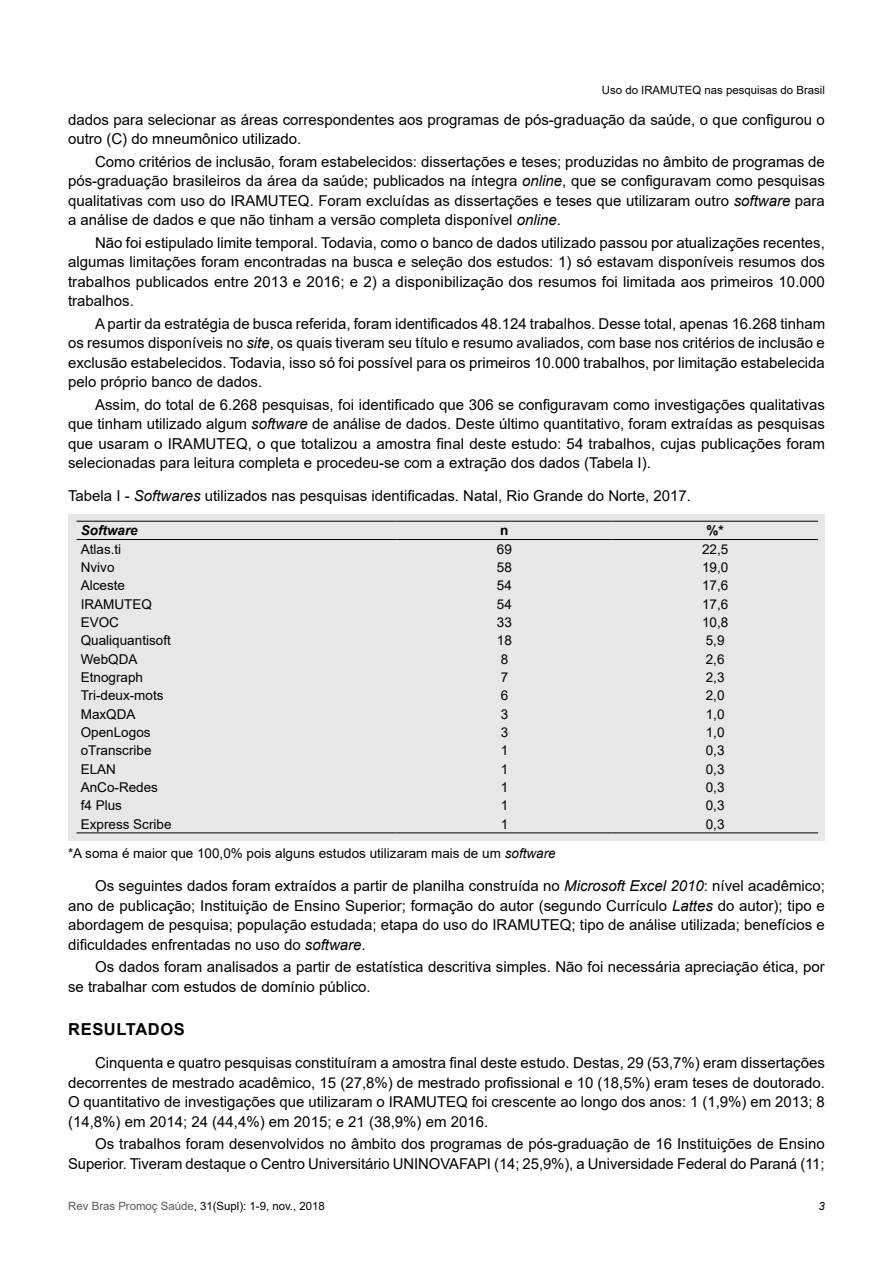
<style>
.page{position:relative;width:893px;height:1263px;background:#fff}
.page>*{position:absolute;margin:0;border:0;box-sizing:border-box;transform-origin:0 0}
.Subtitulo_01{font:700 16.5px "Arial";letter-spacing:.035em;color:#000}
.TEXTO{font:15px/19.5px "Arial";color:#000;text-align:justify}
.Tabela{font:15px "Arial";color:#000}
.TEXTO_TABELA{font:13.5px "Arial";color:#000}
.Legenda{font:13.5px "Arial";color:#000}
.TEXTO_TABELA-2{font:italic 700 13.5px "Arial";color:#000}
.TEXTO_TABELA-3{font:700 13.5px "Arial";color:#000}
.t1{font:11.4px "Arial";color:#000}
.t2{font:italic 11.4px "Arial";color:#000}
.s1{font-style:italic}
.s2{color:#58595b}
</style>
<div class="page">
<div style="left:68px;top:514px;width:757px;height:326px;background:#e6e7e8"></div>
<hr style="left:77px;top:521px;width:319px;height:1px;background:#000">
<hr style="left:396px;top:521px;width:216px;height:1px;background:#000">
<hr style="left:612px;top:521px;width:206px;height:1px;background:#000">
<hr style="left:77px;top:539px;width:319px;height:1px;background:#000">
<hr style="left:396px;top:539px;width:216px;height:1px;background:#000">
<hr style="left:612px;top:539px;width:206px;height:1px;background:#000">
<hr style="left:77px;top:832px;width:319px;height:1px;background:#000">
<hr style="left:396px;top:832px;width:216px;height:1px;background:#000">
<hr style="left:612px;top:832px;width:206px;height:1px;background:#000">
<p class="t1" style="left:602px;top:82px;width:225px">Uso do IRAMUTEQ nas pesquisas do Brasil</p>
<p class="TEXTO" style="left:68px;top:110px;width:758px">dados para selecionar as áreas correspondentes aos programas de pós-graduação da saúde, o que configurou o outro (C) do mneumônico utilizado.</p>
<p class="TEXTO" style="left:68px;top:152px;width:758px;text-indent:27px">Como critérios de inclusão, foram estabelecidos: dissertações e teses; produzidas no âmbito de programas de pós-graduação brasileiros da área da saúde; publicados na íntegra <span class="s1">online</span>, que se configuravam como pesquisas qualitativas com uso do IRAMUTEQ. Foram excluídas as dissertações e teses que utilizaram outro <span class="s1">software</span> para a análise de dados e que não tinham a versão completa disponível <span class="s1">online</span>.</p>
<p class="TEXTO" style="left:68px;top:233px;width:758px;text-indent:27px">Não foi estipulado limite temporal. Todavia, como o banco de dados utilizado passou por atualizações recentes, algumas limitações foram encontradas na busca e seleção dos estudos: 1) só estavam disponíveis resumos dos trabalhos publicados entre 2013 e 2016; e 2) a disponibilização dos resumos foi limitada aos primeiros 10.000 trabalhos.</p>
<p class="TEXTO" style="left:68px;top:314px;width:759px;text-indent:27px">A partir da estratégia de busca referida, foram identificados 48.124 trabalhos. Desse total, apenas 16.268 tinham os resumos disponíveis no <span class="s1">site</span>, os quais tiveram seu título e resumo avaliados, com base nos critérios de inclusão e exclusão estabelecidos. Todavia, isso só foi possível para os primeiros 10.000 trabalhos, por limitação estabelecida pelo próprio banco de dados.</p>
<p class="TEXTO" style="left:68px;top:395px;width:759px;text-indent:27px">Assim, do total de 6.268 pesquisas, foi identificado que 306 se configuravam como investigações qualitativas que tinham utilizado algum <span class="s1">software</span> de análise de dados. Deste último quantitativo, foram extraídas as pesquisas que usaram o IRAMUTEQ, o que totalizou a amostra final deste estudo: 54 trabalhos, cujas publicações foram selecionadas para leitura completa e procedeu-se com a extração dos dados (Tabela I).</p>
<p class="Tabela" style="left:68px;top:485px;width:624px">Tabela I - <span class="s1">Softwares</span> utilizados nas pesquisas identificadas. Natal, Rio Grande do Norte, 2017.</p>
<p class="TEXTO_TABELA-2" style="left:81px;top:521px;width:59px">Software</p>
<p class="TEXTO_TABELA-3" style="left:500px;top:521px;width:10px">n</p>
<p class="TEXTO_TABELA-3" style="left:707px;top:521px;width:19px">%*</p>
<p class="TEXTO_TABELA" style="left:81px;top:540px;width:42px">Atlas.ti</p>
<p class="TEXTO_TABELA" style="left:497px;top:540px;width:17px">69</p>
<p class="TEXTO_TABELA" style="left:702px;top:540px;width:28px">22,5</p>
<p class="TEXTO_TABELA" style="left:81px;top:558px;width:35px">Nvivo</p>
<p class="TEXTO_TABELA" style="left:497px;top:558px;width:17px">58</p>
<p class="TEXTO_TABELA" style="left:702px;top:558px;width:28px">19,0</p>
<p class="TEXTO_TABELA" style="left:81px;top:576px;width:46px">Alceste</p>
<p class="TEXTO_TABELA" style="left:497px;top:576px;width:17px">54</p>
<p class="TEXTO_TABELA" style="left:702px;top:576px;width:28px">17,6</p>
<p class="TEXTO_TABELA" style="left:81px;top:595px;width:73px">IRAMUTEQ</p>
<p class="TEXTO_TABELA" style="left:497px;top:595px;width:17px">54</p>
<p class="TEXTO_TABELA" style="left:702px;top:595px;width:28px">17,6</p>
<p class="TEXTO_TABELA" style="left:81px;top:613px;width:40px">EVOC</p>
<p class="TEXTO_TABELA" style="left:497px;top:613px;width:17px">33</p>
<p class="TEXTO_TABELA" style="left:702px;top:613px;width:28px">10,8</p>
<p class="TEXTO_TABELA" style="left:81px;top:631px;width:92px">Qualiquantisoft</p>
<p class="TEXTO_TABELA" style="left:497px;top:631px;width:17px">18</p>
<p class="TEXTO_TABELA" style="left:706px;top:631px;width:20px">5,9</p>
<p class="TEXTO_TABELA" style="left:81px;top:650px;width:58px">WebQDA</p>
<p class="TEXTO_TABELA" style="left:501px;top:650px;width:9px">8</p>
<p class="TEXTO_TABELA" style="left:706px;top:650px;width:20px">2,6</p>
<p class="TEXTO_TABELA" style="left:81px;top:668px;width:64px">Etnograph</p>
<p class="TEXTO_TABELA" style="left:501px;top:668px;width:9px">7</p>
<p class="TEXTO_TABELA" style="left:706px;top:668px;width:20px">2,3</p>
<p class="TEXTO_TABELA" style="left:81px;top:686px;width:84px">Tri-deux-mots</p>
<p class="TEXTO_TABELA" style="left:501px;top:686px;width:9px">6</p>
<p class="TEXTO_TABELA" style="left:706px;top:686px;width:20px">2,0</p>
<p class="TEXTO_TABELA" style="left:81px;top:705px;width:56px">MaxQDA</p>
<p class="TEXTO_TABELA" style="left:501px;top:705px;width:9px">3</p>
<p class="TEXTO_TABELA" style="left:706px;top:705px;width:20px">1,0</p>
<p class="TEXTO_TABELA" style="left:81px;top:723px;width:71px">OpenLogos</p>
<p class="TEXTO_TABELA" style="left:501px;top:723px;width:9px">3</p>
<p class="TEXTO_TABELA" style="left:706px;top:723px;width:20px">1,0</p>
<p class="TEXTO_TABELA" style="left:81px;top:741px;width:72px">oTranscribe</p>
<p class="TEXTO_TABELA" style="left:501px;top:741px;width:9px">1</p>
<p class="TEXTO_TABELA" style="left:706px;top:741px;width:20px">0,3</p>
<p class="TEXTO_TABELA" style="left:81px;top:760px;width:37px">ELAN</p>
<p class="TEXTO_TABELA" style="left:501px;top:760px;width:9px">1</p>
<p class="TEXTO_TABELA" style="left:706px;top:760px;width:20px">0,3</p>
<p class="TEXTO_TABELA" style="left:81px;top:778px;width:79px">AnCo-Redes</p>
<p class="TEXTO_TABELA" style="left:501px;top:778px;width:9px">1</p>
<p class="TEXTO_TABELA" style="left:706px;top:778px;width:20px">0,3</p>
<p class="TEXTO_TABELA" style="left:81px;top:796px;width:43px">f4 Plus</p>
<p class="TEXTO_TABELA" style="left:501px;top:796px;width:9px">1</p>
<p class="TEXTO_TABELA" style="left:706px;top:796px;width:20px">0,3</p>
<p class="TEXTO_TABELA" style="left:81px;top:814px;width:92px">Express Scribe</p>
<p class="TEXTO_TABELA" style="left:501px;top:814px;width:9px">1</p>
<p class="TEXTO_TABELA" style="left:706px;top:814px;width:20px">0,3</p>
<p class="Legenda" style="left:68px;top:844px;width:489px">*A soma é maior que 100,0% pois alguns estudos utilizaram mais de um <span class="s1">software</span></p>
<p class="TEXTO" style="left:68px;top:876px;width:758px;text-indent:27px">Os seguintes dados foram extraídos a partir de planilha construída no <span class="s1">Microsoft Excel 2010</span>: nível acadêmico; ano de publicação; Instituição de Ensino Superior; formação do autor (segundo Currículo <span class="s1">Lattes</span> do autor); tipo e abordagem de pesquisa; população estudada; etapa do uso do IRAMUTEQ; tipo de análise utilizada; benefícios e dificuldades enfrentadas no uso do <span class="s1">software</span>.</p>
<p class="TEXTO" style="left:68px;top:957px;width:758px;text-indent:27px">Os dados foram analisados a partir de estatística descritiva simples. Não foi necessária apreciação ética, por se trabalhar com estudos de domínio público.</p>
<p class="Subtitulo_01" style="left:68px;top:1017px;width:118px">RESULTADOS</p>
<p class="TEXTO" style="left:68px;top:1053px;width:758px;text-indent:27px">Cinquenta e quatro pesquisas constituíram a amostra final deste estudo. Destas, 29 (53,7%) eram dissertações decorrentes de mestrado acadêmico, 15 (27,8%) de mestrado profissional e 10 (18,5%) eram teses de doutorado.<br>O quantitativo de investigações que utilizaram o IRAMUTEQ foi crescente ao longo dos anos: 1 (1,9%) em 2013; 8 (14,8%) em 2014; 24 (44,4%) em 2015; e 21 (38,9%) em 2016.</p>
<p class="TEXTO" style="left:68px;top:1134px;width:758px;text-align:right">Os trabalhos foram desenvolvidos no âmbito dos programas de pós-graduação de 16 Instituições de Ensino<br>Superior. Tiveram destaque o Centro Universitário UNINOVAFAPI (14; 25,9%), a Universidade Federal do Paraná (11;</p>
<p class="t1" style="left:68px;top:1198px;width:258px"><span class="s2">Rev Bras Promoç Saúde</span>, 31(Supl): 1-9, nov., 2018</p>
<p class="t2" style="left:819px;top:1198px;width:8px">3</p>
</div>
